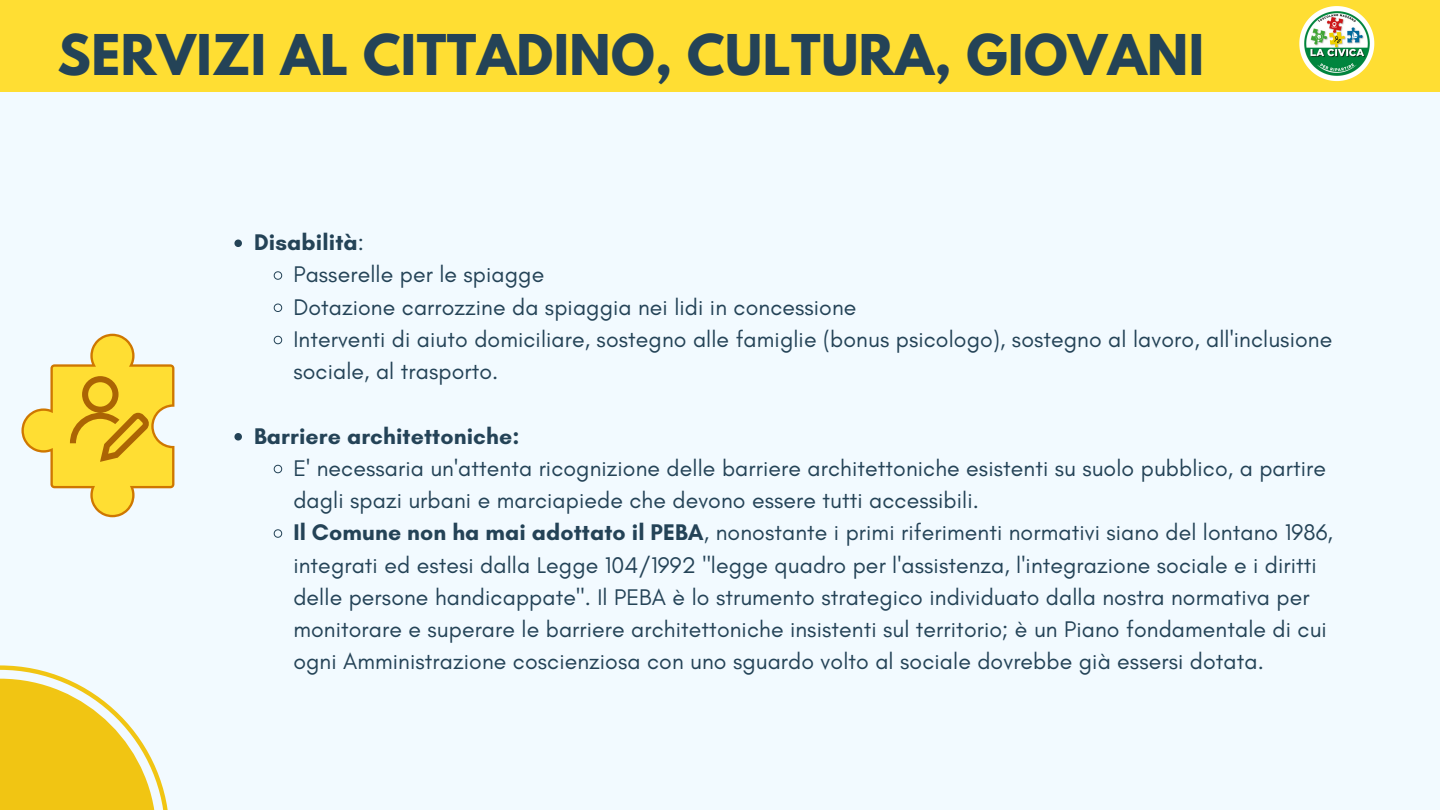
<style>
.page{position:relative;width:1440px;height:810px;background:#f2faff}
.page>*{position:absolute;margin:0;border:0;box-sizing:border-box;transform-origin:0 0}
.t1{font:700 49.7px "League Spartan";letter-spacing:.01em;color:#244357}
.t2{font:23.1px/32.2px "Glacial Indifference";letter-spacing:.005em;color:#244357}
.t3{font:700 23.1px "Glacial Indifference";letter-spacing:.005em;color:#244357}
.s1{font-weight:700}
</style>
<div class="page">
<svg style="left:234px;top:240px;width:8px;height:7px"></svg>
<svg style="left:273px;top:271px;width:10px;height:9px"></svg>
<svg style="left:273px;top:303px;width:10px;height:9px"></svg>
<svg style="left:273px;top:335px;width:10px;height:10px"></svg>
<svg style="left:234px;top:433px;width:8px;height:8px"></svg>
<svg style="left:273px;top:464px;width:10px;height:10px"></svg>
<svg style="left:273px;top:529px;width:10px;height:9px"></svg>
<div style="left:0;top:0;width:1440px;height:92px;background:#ffde33"></div>
<svg style="left:0;top:665px;width:168px;height:145px"></svg>
<svg style="left:22px;top:334px;width:152px;height:183px"></svg>
<svg style="left:1299px;top:6px;width:75px;height:75px"></svg>
<img style="left:1302px;top:8px;width:70px;height:71px">
<h1 class="t1" style="left:57px;top:31px;width:1148px">SERVIZI AL CITTADINO, CULTURA, GIOVANI</h1>
<p class="t2" style="left:293px;top:226px;width:1040px;text-indent:-39px"><span class="s1">Disabilità</span>:<br>Passerelle per le spiagge<br>Dotazione carrozzine da spiaggia nei lidi in concessione<br>Interventi di aiuto domiciliare, sostegno alle famiglie (bonus psicologo), sostegno al lavoro, all'inclusione sociale, al trasporto.</p>
<p class="t3" style="left:254px;top:422px;width:267px">Barriere architettoniche:</p>
<p class="t2" style="left:293px;top:452px;width:1041px">E' necessaria un'attenta ricognizione delle barriere architettoniche esistenti su suolo pubblico, a partire dagli spazi urbani e marciapiede che devono essere tutti accessibili.<br><span class="s1">Il Comune non ha mai adottato il PEBA</span>, nonostante i primi riferimenti normativi siano del lontano 1986, integrati ed estesi dalla Legge 104/1992 "legge quadro per l'assistenza, l'integrazione sociale e i diritti delle persone handicappate". Il PEBA è lo strumento strategico individuato dalla nostra normativa per monitorare e superare le barriere architettoniche insistenti sul territorio; è un Piano fondamentale di cui ogni Amministrazione coscienziosa con uno sguardo volto al sociale dovrebbe già essersi dotata.</p>
</div>
